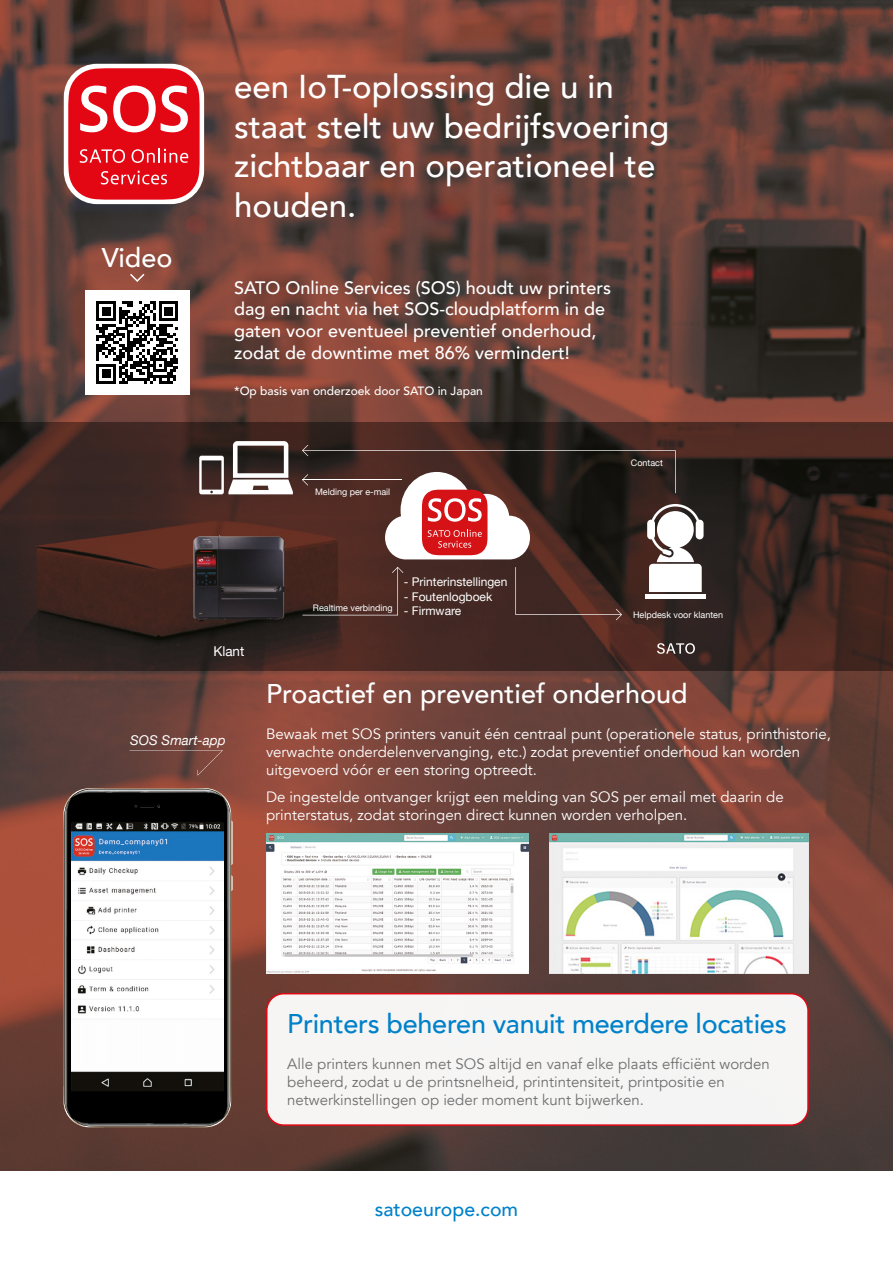
<style>
.page{position:relative;width:893px;height:1263px;background:#fff}
.page>*{position:absolute;margin:0;border:0;box-sizing:border-box;transform-origin:0 0}
.t1{font:500 33px/39.6px "Avenir";color:#fff}
.t2{font:500 27px "Avenir";letter-spacing:-.01em;color:#0081c9}
.t3{font:500 27px "Avenir";color:#fff}
.t4{font:500 19.5px "Avenir";color:#0081c9}
.t5{font:500 18px/21.6px "Avenir";color:#fff}
.t6{font:15px/18px "Avenir";color:#fff}
.t7{font:15px/18px "Avenir";color:#706f6f}
.t8{font:italic 13.5px "Helvetica Neue";color:#fff}
.t9{font:13.5px "Helvetica Neue";color:#fff}
.t10{font:italic 600 12.75px "Acumin Pro";letter-spacing:.04em;color:#fff}
.t11{font:12px "Helvetica Neue";color:#fff}
.t12{font:500 12px "Avenir";color:#fff}
.t13{font:9px "Helvetica Neue";color:#fff}
</style>
<div class="page">
<img style="left:0;top:0;width:893px;height:1171px">
<div style="left:64px;top:64px;width:140px;height:140px;background:#fff;border-radius:33px"></div>
<svg style="left:68px;top:68px;width:132px;height:132px;background:#e63640"></svg>
<div style="left:85px;top:290px;width:104px;height:105px;background:#fff"></div>
<svg style="left:97px;top:301px;width:81px;height:82px"></svg>
<svg style="left:128px;top:272px;width:18px;height:11px"></svg>
<svg style="left:0;top:422px;width:893px;height:249px;background:#3c2520"></svg>
<div style="left:645px;top:594px;width:61px;height:5px;background:#fff"></div>
<svg style="left:657px;top:643px;width:38px;height:11px"></svg>
<svg style="left:199px;top:441px;width:94px;height:53px"></svg>
<svg style="left:302px;top:445px;width:402px;height:175px;background:#60433f"></svg>
<img style="left:193px;top:535px;width:92px;height:86px">
<img style="left:549px;top:833px;width:260px;height:141px">
<img style="left:266px;top:833px;width:262px;height:141px">
<svg style="left:64px;top:788px;width:169px;height:339px;background:#282321"></svg>
<svg style="left:130px;top:750px;width:93px;height:26px;background:#71473f"></svg>
<img style="left:71px;top:822px;width:152px;height:269px">
<div style="left:267px;top:994px;width:541px;height:131px;background:#f6f5f4;border-radius:17px"></div>
<div style="left:266px;top:993px;width:543px;height:133px;border:2px solid #e30613;border-radius:17px"></div>
<h2 class="t3" style="left:102px;top:234px;width:72px">Video</h2>
<h1 class="t1" style="left:234px;top:65px;width:437px">een IoT-oplossing die u in staat stelt uw bedrijfsvoering zichtbaar en operationeel te houden.</h1>
<p class="t5" style="left:234px;top:276px;width:379px">SATO Online Services (SOS) houdt uw printers dag en nacht via het SOS-cloudplatform in de gaten voor eventueel preventief onderhoud, zodat de downtime met 86% vermindert!</p>
<p class="t12" style="left:234px;top:380px;width:250px">*Op basis van onderzoek door SATO in Japan</p>
<p class="t13" style="left:315px;top:485px;width:77px">Melding per e-mail</p>
<p class="t13" style="left:631px;top:456px;width:34px">Contact</p>
<p class="t9" style="left:213px;top:641px;width:33px">Klant</p>
<p class="t13" style="left:313px;top:601px;width:81px">Realtime verbinding</p>
<p class="t11" style="left:404px;top:573px;width:105px">- Printerinstellingen</p>
<p class="t11" style="left:404px;top:588px;width:90px">- Foutenlogboek</p>
<p class="t11" style="left:404px;top:602px;width:59px">- Firmware</p>
<p class="t13" style="left:633px;top:609px;width:92px">Helpdesk voor klanten</p>
<p class="t10" style="left:131px;top:730px;width:95px">SOS Smart App</p>
<p class="t8" style="left:130px;top:731px;width:97px">SOS Smart-app</p>
<h2 class="t3" style="left:266px;top:670px;width:423px">Proactief en preventief onderhoud</h2>
<p class="t6" style="left:266px;top:725px;width:566px">Bewaak met SOS printers vanuit één centraal punt (operationele status, printhistorie, verwachte onderdelenvervanging, etc.) zodat preventief onderhoud kan worden uitgevoerd vóór er een storing optreedt.</p>
<p class="t6" style="left:266px;top:788px;width:519px">De ingestelde ontvanger krijgt een melding van SOS per email met daarin de printerstatus, zodat storingen direct kunnen worden verholpen.</p>
<h2 class="t2" style="left:287px;top:1000px;width:501px">Printers beheren vanuit meerdere locaties</h2>
<p class="t7" style="left:287px;top:1055px;width:484px">Alle printers kunnen met SOS altijd en vanaf elke plaats efficiënt worden beheerd, zodat u de printsnelheid, printintensiteit, printpositie en netwerkinstellingen op ieder moment kunt bijwerken.</p>
<h3 class="t4" style="left:375px;top:1192px;width:145px">satoeurope.com</h3>
</div>
